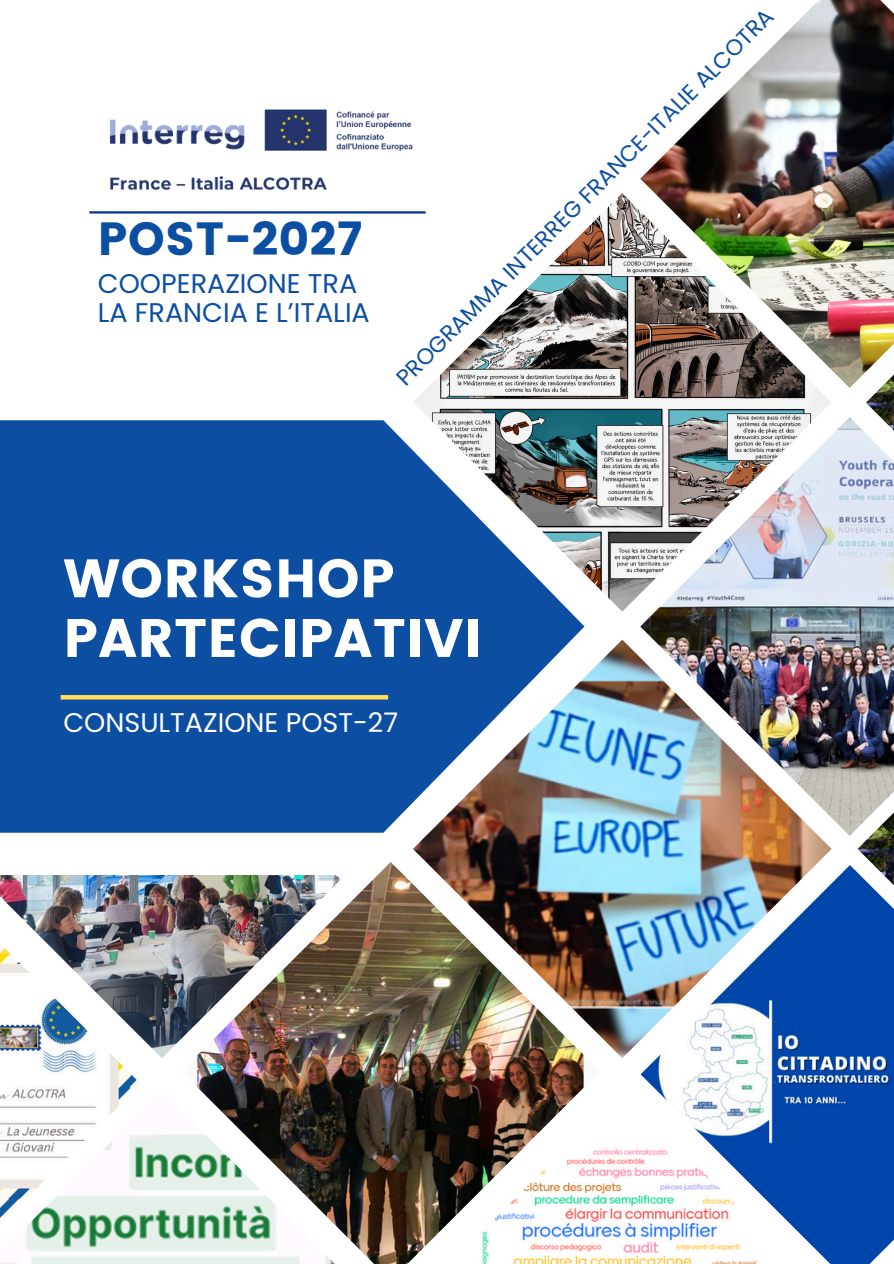
<style>
.page{position:relative;width:894px;height:1264px;background:#fff}
.page>*{position:absolute;margin:0;border:0;box-sizing:border-box;transform-origin:0 0}
.t1{font:54px/59.7px "Poppins";letter-spacing:.01em;color:#fff}
.t2{font:46.5px "Poppins";letter-spacing:.01em;color:#0c4ea2}
.t3{font:27px/29.2px "Poppins";color:#0c4ea2}
.t4{font:27px "Poppins";color:#fff}
.t5{font:22.5px "Poppins";color:#0c4ea2}
</style>
<div class="page">
<img style="left:141px;top:875px;width:40px;height:183px">
<div style="left:0;top:420px;width:584px;height:412px;background:#0c4ea2"></div>
<hr style="left:89px;top:211px;width:336px;height:2px;background:#039">
<img style="left:109px;top:109px;width:304px;height:82px">
<hr style="left:61px;top:695px;width:327px;height:4px;background:#ffde59">
<img style="left:413px;top:193px;width:418px;height:418px">
<img style="left:640px;top:0;width:253px;height:388px">
<img style="left:865px;top:193px;width:28px;height:224px">
<img style="left:640px;top:417px;width:253px;height:418px">
<img style="left:413px;top:639px;width:418px;height:419px">
<img style="left:640px;top:865px;width:253px;height:398px">
<img style="left:181px;top:862px;width:419px;height:401px">
<img style="left:0;top:875px;width:141px;height:215px">
<img style="left:0;top:1090px;width:371px;height:173px">
<img style="left:413px;top:1090px;width:418px;height:173px">
<img style="left:857px;top:639px;width:36px;height:419px">
<p class="t2" style="left:98px;top:212px;width:266px">POST-2027</p>
<p class="t3" style="left:98px;top:269px;width:273px">COOPERAZIONE TRA<br>LA FRANCIA E L’ITALIA</p>
<p class="t5" style="left:389px;top:370px;width:524px;rotate:-45deg">PROGRAMMA INTERREG FRANCE-ITALIE ALCOTRA</p>
<p class="t1" style="left:63px;top:549px;width:419px">WORKSHOP<br>PARTECIPATIVI</p>
<p class="t4" style="left:63px;top:703px;width:336px">CONSULTAZIONE POST-27</p>
</div>
